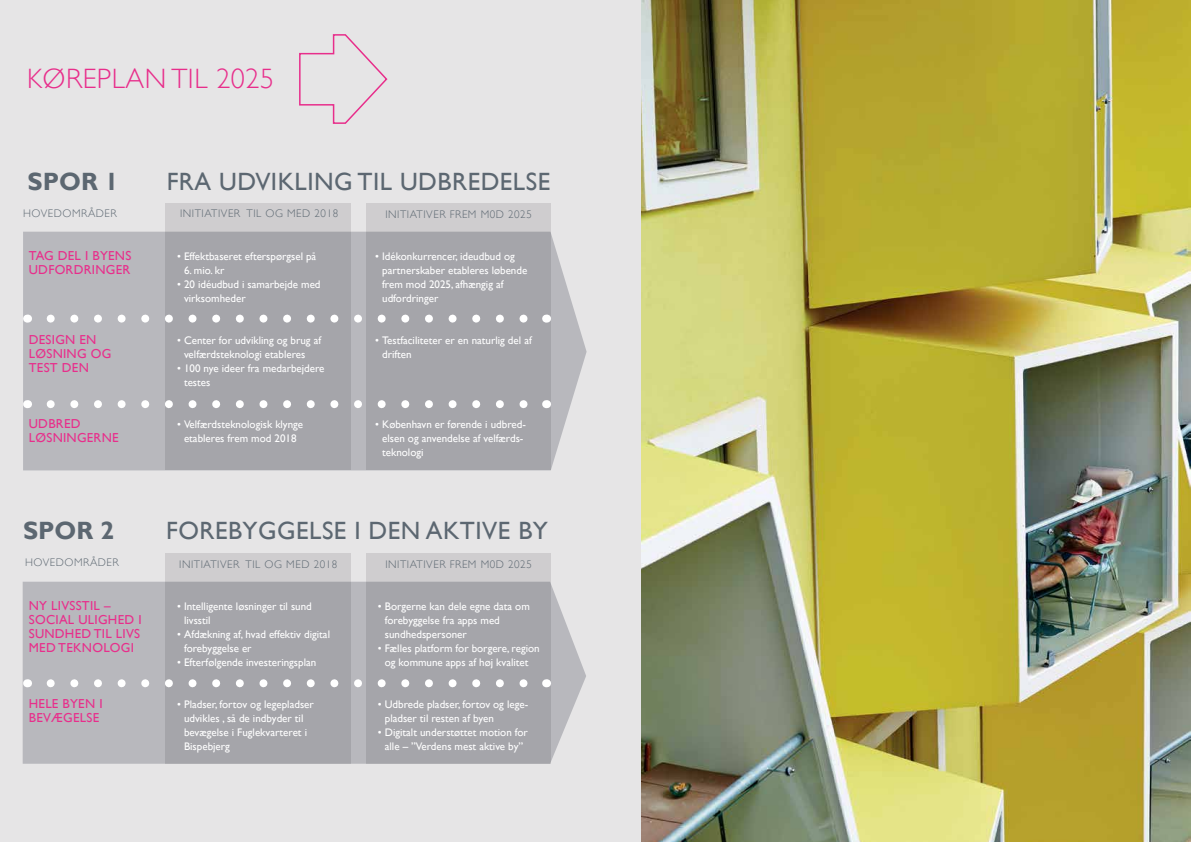
<style>
.page{position:relative;width:1191px;height:842px;background:#fff}
.page>*{position:absolute;margin:0;border:0;box-sizing:border-box;transform-origin:0 0}
.t1{font:300 28px "Gill Sans";letter-spacing:.02em;color:#e82e8b}
.t2{font:25px "Gill Sans";letter-spacing:.02em;color:#5c6771}
.t3{font:700 25px "Gill Sans";color:#5c6771}
.t4{font:13px/14px "Gill Sans";letter-spacing:.02em;color:#e82e8b}
.t5{font:11px/14px "Gill Sans";color:#fff}
.t6{font:300 11px "Gill Sans";letter-spacing:.05em;color:#5c6771}
</style>
<div class="page">
<div style="left:0;top:0;width:899px;height:842px;background:#e6e5e6"></div>
<svg style="left:23px;top:582px;width:563px;height:182px;background:#bcbbc0"></svg>
<svg style="left:23px;top:232px;width:563px;height:238px;background:#bcbcc0"></svg>
<svg style="left:366px;top:204px;width:184px;height:266px;background:#a9a9ae"></svg>
<svg style="left:366px;top:554px;width:184px;height:210px;background:#aaaaaf"></svg>
<svg style="left:165px;top:204px;width:185px;height:266px;background:#a9a9ae"></svg>
<svg style="left:165px;top:554px;width:185px;height:210px;background:#aaaaaf"></svg>
<svg style="left:299px;top:34px;width:89px;height:90px"></svg>
<svg style="left:51px;top:679px;width:483px;height:8px;background:#bfbfc3"></svg>
<svg style="left:51px;top:315px;width:483px;height:8px;background:#bfbfc3"></svg>
<svg style="left:51px;top:400px;width:483px;height:8px;background:#bfbfc3"></svg>
<hr style="left:1145px;top:160px;width:46px;height:2px;background:#000">
<img style="left:641px;top:0;width:549px;height:842px">
<h1 class="t1" style="left:27px;top:67px;width:248px">KØREPLAN TIL 2025</h1>
<h2 class="t3" style="left:28px;top:169px;width:93px">SPOR 1</h2>
<h2 class="t2" style="left:167px;top:171px;width:385px">FRA UDVIKLING TIL UDBREDELSE</h2>
<p class="t6" style="left:23px;top:209px;width:95px">HOVEDOMRÅDER</p>
<p class="t6" style="left:180px;top:209px;width:160px">INITIATIVER TIL OG MED 2018</p>
<p class="t6" style="left:385px;top:209px;width:148px">INITIATIVER FREM M0D 2025</p>
<p class="t4" style="left:29px;top:250px;width:104px">TAG DEL I BYENS<br>UDFORDRINGER</p>
<p class="t4" style="left:29px;top:334px;width:84px">DESIGN EN<br>LØSNING OG<br>TEST DEN</p>
<p class="t4" style="left:29px;top:418px;width:91px">UDBRED<br>LØSNINGERNE</p>
<p class="t5" style="left:177px;top:249px;width:141px">• Effektbaseret efterspørgsel på</p>
<p class="t5" style="left:184px;top:264px;width:42px">6. mio. kr</p>
<p class="t5" style="left:184px;top:277px;width:138px;text-indent:-7px">• 20 idéudbud i samarbejde med virksomheder</p>
<p class="t5" style="left:184px;top:333px;width:139px;text-indent:-7px">• Center for udvikling og brug af velfærdsteknologi etableres</p>
<p class="t5" style="left:184px;top:361px;width:142px;text-indent:-7px">• 100 nye ideer fra medarbejdere testes</p>
<p class="t5" style="left:177px;top:417px;width:128px;text-align:center">• Velfærdsteknologisk klynge etableres frem mod 2018</p>
<p class="t5" style="left:382px;top:249px;width:147px;text-indent:-7px">• Idékonkurrencer, ideudbud og partnerskaber etableres løbende frem mod 2025, afhængig af udfordringer</p>
<p class="t5" style="left:382px;top:333px;width:151px;text-indent:-7px">• Testfaciliteter er en naturlig del af driften</p>
<p class="t5" style="left:382px;top:417px;width:145px;text-indent:-7px">• København er førende i udbred&shy;elsen og anvendelse af velfærds&shy;teknologi</p>
<h2 class="t3" style="left:23px;top:518px;width:93px">SPOR 2</h2>
<h2 class="t2" style="left:166px;top:521px;width:383px">FOREBYGGELSE I DEN AKTIVE BY</h2>
<p class="t6" style="left:25px;top:558px;width:95px">HOVEDOMRÅDER</p>
<p class="t4" style="left:29px;top:600px;width:114px">NY LIVSSTIL –<br>SOCIAL ULIGHED I<br>SUNDHED TIL LIVS<br>MED TEKNOLOGI</p>
<p class="t4" style="left:29px;top:698px;width:75px">HELE BYEN I<br>BEVÆGELSE</p>
<p class="t6" style="left:179px;top:560px;width:160px">INITIATIVER TIL OG MED 2018</p>
<p class="t5" style="left:184px;top:599px;width:129px;text-indent:-7px">• Intelligente løsninger til sund livsstil</p>
<p class="t5" style="left:184px;top:627px;width:147px;text-indent:-7px">• Afdækning af, hvad effektiv digital forebyggelse er</p>
<p class="t5" style="left:177px;top:655px;width:141px">• Efterfølgende investeringsplan</p>
<p class="t5" style="left:184px;top:697px;width:131px;text-indent:-7px">• Pladser, fortov og legepladser udvikles , så de indbyder til bevægelse i Fuglekvarteret i<br>Bispebjerg</p>
<p class="t6" style="left:385px;top:560px;width:148px">INITIATIVER FREM M0D 2025</p>
<p class="t5" style="left:385px;top:599px;width:146px;text-indent:-7px">• Borgerne kan dele egne data om forebyggelse fra apps med sundhedspersoner</p>
<p class="t5" style="left:378px;top:641px;width:163px;text-align:center">• Fælles platform for borgere, region og kommune apps af høj kvalitet</p>
<p class="t5" style="left:385px;top:697px;width:145px;text-indent:-7px">• Udbrede pladser, fortov og lege&shy;pladser til resten af byen</p>
<p class="t5" style="left:378px;top:725px;width:152px;text-align:center">• Digitalt understøttet motion for alle – ”Verdens mest aktive by”</p>
</div>
